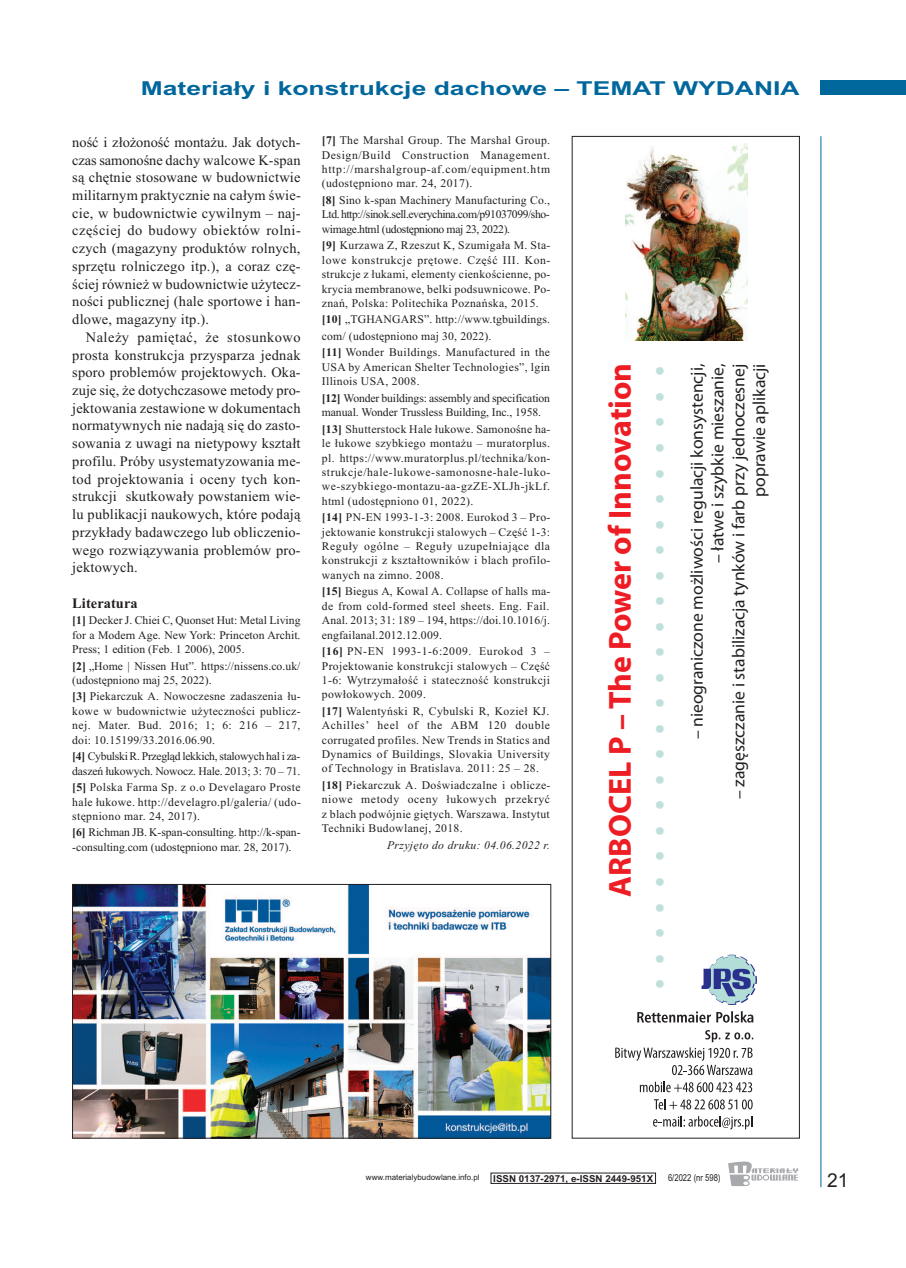
<style>
.page{position:relative;width:906px;height:1268px;background:#fff}
.page>*{position:absolute;margin:0;border:0;box-sizing:border-box;transform-origin:0 0}
.t1{font:700 31.95px "Myriad Pro";color:#ee1d23}
.t2{font:700 19.2px "Arial";color:#00679d;scale:1.38 1}
.t3{font:19.2px "Arial";color:#231f20}
.t4{font:18px/25.5px "Arial";color:#c0e0dc;text-align:justify}
.t5{font:17.55px/20.9px "Myriad Pro";color:#231f20;text-align:right}
.t6{font:14.4px/17.7px "Times New Roman";letter-spacing:.015em;color:#231f20;text-align:justify}
.t7{font:700 14.4px "Times New Roman";letter-spacing:.005em;color:#231f20}
.t8{font:11.7px/14.4px "Times New Roman";letter-spacing:.025em;color:#231f20;text-align:justify}
.t9{font:11.7px/14.4px "Times New Roman";color:#231f20}
.t10{font:11.7px/14.4px "Times New Roman";letter-spacing:-.025em;color:#231f20}
.t11{font:11.7px/14.4px "Times New Roman";letter-spacing:-.01em;color:#231f20}
.t12{font:11.7px/14.4px "Times New Roman";letter-spacing:.005em;color:#231f20}
.t13{font:italic 11.7px "Times New Roman";letter-spacing:.03em;color:#231f20}
.t14{font:700 9.6px "Arial";color:#231f20}
.t15{font:9.6px "Arial";color:#231f20;scale:.8 1}
.t16{font:7.95px "Arial";color:#231f20}
.s1{font-weight:700}
</style>
<div class="page">
<div style="left:821px;top:81px;width:85px;height:14px;background:#00679d"></div>
<hr style="left:820px;top:136px;width:1px;height:1050px;background:#00679d">
<svg style="left:728px;top:1161px;width:70px;height:24px"></svg>
<img style="left:74px;top:886px;width:475px;height:250px">
<div style="left:72px;top:884px;width:479px;height:254px;border:1px solid #231f20"></div>
<svg style="left:701px;top:954px;width:56px;height:50px"></svg>
<svg style="left:637px;top:1011px;width:116px;height:11px"></svg>
<svg style="left:705px;top:1030px;width:48px;height:11px"></svg>
<svg style="left:615px;top:1047px;width:137px;height:27px"></svg>
<svg style="left:640px;top:1081px;width:112px;height:10px"></svg>
<svg style="left:654px;top:1099px;width:98px;height:10px"></svg>
<svg style="left:653px;top:1116px;width:99px;height:13px"></svg>
<img style="left:626px;top:144px;width:121px;height:196px">
<h2 class="t2" style="left:141px;top:77px;width:479px">Materiały i konstrukcje dachowe – TEMAT WYDANIA</h2>
<p class="t6" style="left:72px;top:133px;width:230px">ność i złożoność montażu. Jak dotych&shy;czas samonośne dachy walcowe K-span są chętnie stosowane w budownictwie militarnym praktycznie na całym świe&shy;cie, w budownictwie cywilnym – naj&shy;częściej do budowy obiektów rolni&shy;czych (magazyny produktów rolnych, sprzętu rolniczego itp.), a coraz czę&shy;ściej również w budownictwie użytecz&shy;ności publicznej (hale sportowe i han&shy;dlowe, magazyny itp.).</p>
<p class="t6" style="left:72px;top:328px;width:230px;text-indent:14px">Należy pamiętać, że stosunkowo prosta konstrukcja przysparza jednak sporo problemów projektowych. Oka&shy;zuje się, że dotychczasowe metody pro&shy;jektowania zestawione w dokumentach normatywnych nie nadają się do zasto&shy;sowania z uwagi na nietypowy kształt profilu. Próby usystematyzowania me&shy;tod projektowania i oceny tych kon&shy;strukcji skutkowały powstaniem wie&shy;lu publikacji naukowych, które podają przykłady badawczego lub obliczenio&shy;wego rozwiązywania problemów pro&shy;jektowych.</p>
<p class="t7" style="left:72px;top:594px;width:67px">Literatura</p>
<p class="t8" style="left:72px;top:613px;width:230px"><span class="s1">[1]</span> Decker J. Chiei C, Quonset Hut: Metal Living for a Modern Age. New York: Princeton Archit.<br>Press; 1 edition (Feb. 1 2006), 2005.</p>
<p class="t12" style="left:72px;top:658px;width:230px"><span class="s1">[2]</span> „Home | Nissen Hut”. https://nissens.co.uk/ (udostępniono maj 25, 2022).</p>
<p class="t8" style="left:72px;top:689px;width:230px"><span class="s1">[3]</span> Piekarczuk A. Nowoczesne zadaszenia łu&shy;kowe w budownictwie użyteczności publicz&shy;nej. Mater. Bud. 2016; 1; 6: 216 – 217, doi: 10.15199/33.2016.06.90.</p>
<p class="t10" style="left:72px;top:748px;width:230px"><span class="s1">[4]</span> Cybulski R. Przegląd lekkich, stalowych hal i za&shy;daszeń łukowych. Nowocz. Hale. 2013; 3: 70 – 71.</p>
<p class="t8" style="left:72px;top:779px;width:230px"><span class="s1">[5]</span> Polska Farma Sp. z o.o Develagaro Proste hale łukowe. http://develagro.pl/galeria/ (udo&shy;stępniono mar. 24, 2017).</p>
<p class="t9" style="left:72px;top:825px;width:230px"><span class="s1">[6]</span> Richman JB. K-span-consulting. http://k-span--consulting.com (udostępniono mar. 28, 2017).</p>
<p class="t8" style="left:322px;top:133px;width:230px"><span class="s1">[7]</span> The Marshal Group. The Marshal Group.<br>Design/Build Construction Management. http://marshalgroup-af.com/equipment.htm (udostępniono mar. 24, 2017).</p>
<p class="t8" style="left:322px;top:193px;width:230px"><span class="s1">[8]</span> Sino k-span Machinery Manufacturing Co., Ltd. http://sinok.sell.everychina.com/p91037099/sho&shy;wimage.html (udostępniono maj 23, 2022).</p>
<p class="t8" style="left:322px;top:238px;width:230px"><span class="s1">[9]</span> Kurzawa Z, Rzeszut K, Szumigała M. Sta&shy;lowe konstrukcje prętowe. Część III. Kon&shy;strukcje z łukami, elementy cienkościenne, po&shy;krycia membranowe, belki podsuwnicowe. Po&shy;znań, Polska: Politechika Poznańska, 2015.</p>
<p class="t8" style="left:322px;top:311px;width:230px;line-height:16.5px;text-align:left"><span class="s1">[10]</span> „TGHANGARS”. http://www.tgbuildings. com/ (udostępniono maj 30, 2022).<br><span class="s1">[11]</span> Wonder Buildings. Manufactured in the</p>
<p class="t8" style="left:322px;top:359px;width:230px">USA by American Shelter Technologies”, lgin<br>Illinois USA, 2008.</p>
<p class="t11" style="left:322px;top:390px;width:230px"><span class="s1">[12]</span> Wonder buildings: assembly and specification manual. Wonder Trussless Building, Inc., 1958.</p>
<p class="t8" style="left:322px;top:421px;width:230px"><span class="s1">[13]</span> Shutterstock Hale łukowe. Samonośne ha&shy;le łukowe szybkiego montażu – muratorplus. pl. https://www.muratorplus.pl/technika/kon&shy;strukcje/hale-lukowe-samonosne-hale-luko&shy;we-szybkiego-montazu-aa-gzZE-XLJh-jkLf. html (udostępniono 01, 2022).</p>
<p class="t8" style="left:322px;top:510px;width:230px"><span class="s1">[14]</span> PN-EN 1993-1-3: 2008. Eurokod 3 – Pro&shy;jektowanie konstrukcji stalowych – Część 1-3:<br>Reguły ogólne – Reguły uzupełniające dla konstrukcji z kształtowników i blach profilo&shy;wanych na zimno. 2008.</p>
<p class="t8" style="left:322px;top:584px;width:230px"><span class="s1">[15]</span> Biegus A, Kowal A. Collapse of halls ma&shy;de from cold-formed steel sheets. Eng. Fail.<br>Anal. 2013; 31: 189 – 194, https://doi.10.1016/j. engfailanal.2012.12.009.</p>
<p class="t8" style="left:322px;top:643px;width:230px"><span class="s1">[16]</span> PN-EN 1993-1-6:2009. Eurokod 3 – Projektowanie konstrukcji stalowych – Część 1-6: Wytrzymałość i stateczność konstrukcji powłokowych. 2009.</p>
<p class="t8" style="left:322px;top:703px;width:230px"><span class="s1">[17]</span> Walentyński R, Cybulski R, Kozieł KJ.<br>Achilles’ heel of the ABM 120 double corrugated profiles. New Trends in Statics and Dynamics of Buildings, Slovakia University of Technology in Bratislava. 2011: 25 – 28.</p>
<p class="t8" style="left:322px;top:777px;width:230px"><span class="s1">[18]</span> Piekarczuk A. Doświadczalne i oblicze&shy;niowe metody oceny łukowych przekryć z blach podwójnie giętych. Warszawa. Instytut Techniki Budowlanej, 2018.</p>
<p class="t13" style="left:387px;top:838px;width:164px">Przyjęto do druku: 04.06.2022 r.</p>
<h1 class="t1" style="left:608px;top:896px;width:535px;rotate:-90deg">ARBOCEL P – The Power of Innovation</h1>
<h3 class="t5" style="left:688px;top:739px;width:377px;rotate:-90deg">– nieograniczone możliwości regulacji konsystencji,</h3>
<h3 class="t5" style="left:708px;top:563px;width:201px;rotate:-90deg">– łatwe i szybkie mieszanie,</h3>
<h3 class="t5" style="left:729px;top:799px;width:437px;rotate:-90deg">– zagęszczanie i stabilizacja tynków i farb przy jednoczesnej poprawie aplikacji</h3>
<h3 class="t4" style="left:654px;top:357px;width:12px">● ● ● ● ● ● ● ● ● ● ● ● ● ● ● ● ● ● ● ● ● ● ● ● ●</h3>
<p class="t16" style="left:366px;top:1172px;width:115px">www.materialybudowlane.info.pl</p>
<p class="t14" style="left:493px;top:1172px;width:161px">ISSN 0137-2971, e-ISSN 2449-951X</p>
<p class="t15" style="left:668px;top:1171px;width:67px">6/2022 (nr 598)</p>
<h2 class="t3" style="left:827px;top:1168px;width:23px">21</h2>
</div>
